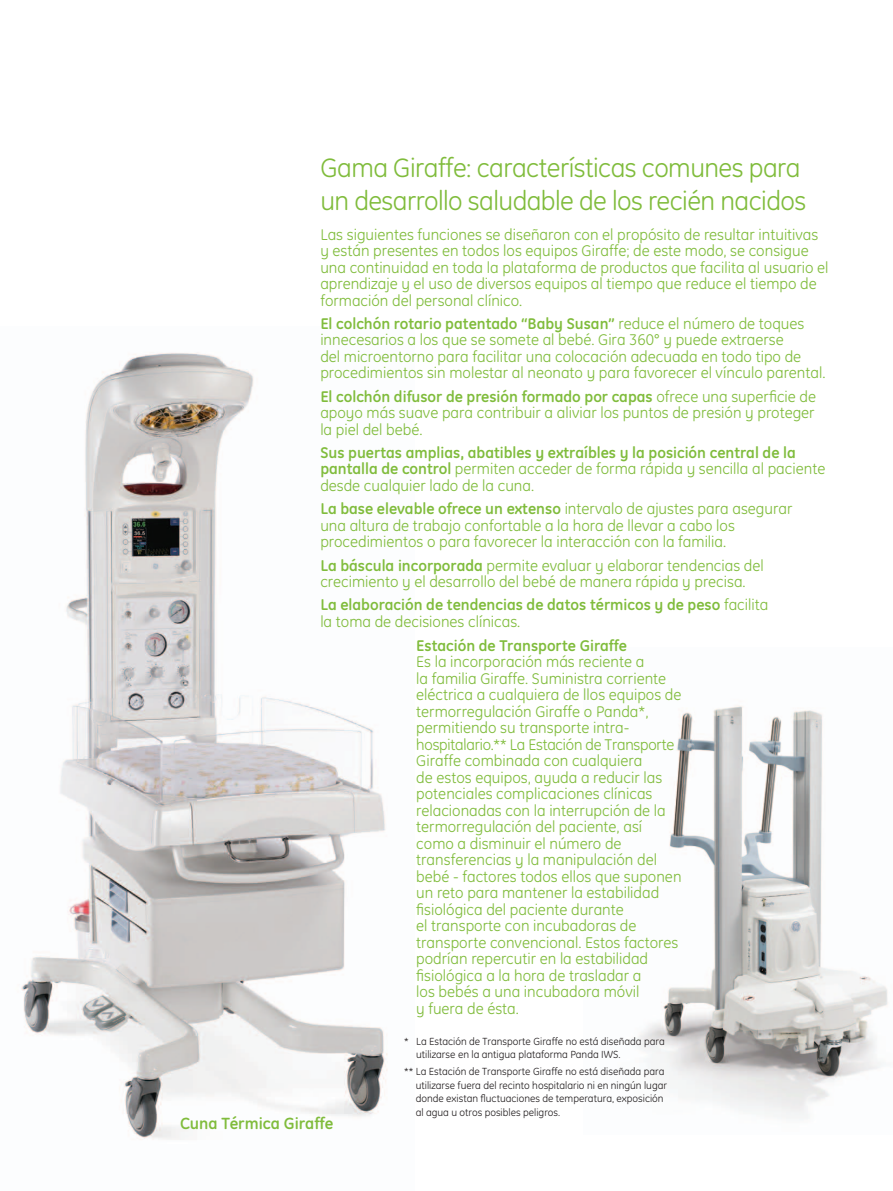
<style>
.page{position:relative;width:893px;height:1191px;background:#fff}
.page>*{position:absolute;margin:0;border:0;box-sizing:border-box;transform-origin:0 0}
.t1{font:27px/33px "GE Inspira";letter-spacing:-.02em;color:#80bc3c}
.t2{font:700 16.5px "GE Inspira";color:#80bc3c}
.t3{font:15.75px/16.5px "GE Inspira";color:#80bc3c}
.t4{font:700 15.75px/16.5px "GE Inspira";color:#80bc3c}
.t5{font:10.5px/13.5px "GE Inspira";color:#231f20}
.s1{font-weight:700}
.s2{font-weight:400}
</style>
<div class="page">
<img style="left:21px;top:353px;width:367px;height:787px">
<img style="left:634px;top:705px;width:254px;height:415px">
<h1 class="t1" style="left:320px;top:151px;width:487px">Gama Giraffe: características comunes para un desarrollo saludable de los recién nacidos</h1>
<p class="t3" style="left:320px;top:226px;width:510px">Las siguientes funciones se diseñaron con el propósito de resultar intuitivas y están presentes en todos los equipos Giraffe; de este modo, se consigue una continuidad en toda la plataforma de productos que facilita al usuario el aprendizaje y el uso de diversos equipos al tiempo que reduce el tiempo de formación del personal clínico.</p>
<p class="t3" style="left:320px;top:315px;width:507px"><span class="s1">El colchón rotario patentado “Baby Susan”</span> reduce el número de toques innecesarios a los que se somete al bebé. Gira 360° y puede extraerse<br>del microentorno para facilitar una colocación adecuada en todo tipo de procedimientos sin molestar al neonato y para favorecer el vínculo parental.</p>
<p class="t3" style="left:320px;top:388px;width:497px;text-align:justify"><span class="s1">El colchón difusor de presión formado por capas</span> ofrece una superficie de apoyo más suave para contribuir a aliviar los puntos de presión y proteger la piel del bebé.</p>
<p class="t4" style="left:320px;top:444px;width:506px">Sus puertas amplias, abatibles y extraíbles y la posición central de la pantalla de control <span class="s2">permiten acceder de forma rápida y sencilla al paciente desde cualquier lado de la cuna.</span></p>
<p class="t3" style="left:320px;top:500px;width:473px"><span class="s1">La base elevable ofrece un extenso</span> intervalo de ajustes para asegurar una altura de trabajo confortable a la hora de llevar a cabo los procedimientos o para favorecer la interacción con la familia.</p>
<p class="t3" style="left:320px;top:557px;width:445px"><span class="s1">La báscula incorporada</span> permite evaluar y elaborar tendencias del crecimiento y el desarrollo del bebé de manera rápida y precisa.</p>
<p class="t4" style="left:320px;top:596px;width:449px">La elaboración de tendencias de datos térmicos y de peso <span class="s2">facilita la toma de decisiones clínicas.</span></p>
<p class="t4" style="left:416px;top:636px;width:212px">Estación de Transporte Giraffe</p>
<p class="t3" style="left:416px;top:653px;width:267px">Es la incorporación más reciente a<br>la familia Giraffe. Suministra corriente eléctrica a cualquiera de llos equipos de termorregulación Giraffe o Panda*, permitiendo su transporte intra&shy;hospitalario.** La Estación de Transporte Giraffe combinada con cualquiera<br>de estos equipos, ayuda a reducir las potenciales complicaciones clínicas relacionadas con la interrupción de la termorregulación del paciente, así como a disminuir el número de transferencias y la manipulación del bebé - factores todos ellos que suponen un reto para mantener la estabilidad fisiológica del paciente durante<br>el transporte con incubadoras de transporte convencional. Estos factores podrían repercutir en la estabilidad fisiológica a la hora de trasladar a<br>los bebés a una incubadora móvil<br>y fuera de ésta.</p>
<p class="t2" style="left:180px;top:1113px;width:155px">Cuna Térmica Giraffe</p>
<p class="t5" style="left:416px;top:1034px;width:250px;text-indent:-12px">* La Estación de Transporte Giraffe no está diseñada para utilizarse en la antigua plataforma Panda IWS.</p>
<p class="t5" style="left:416px;top:1064px;width:253px;text-indent:-12px">** La Estación de Transporte Giraffe no está diseñada para utilizarse fuera del recinto hospitalario ni en ningún lugar donde existan fluctuaciones de temperatura, exposición al agua u otros posibles peligros.</p>
</div>
